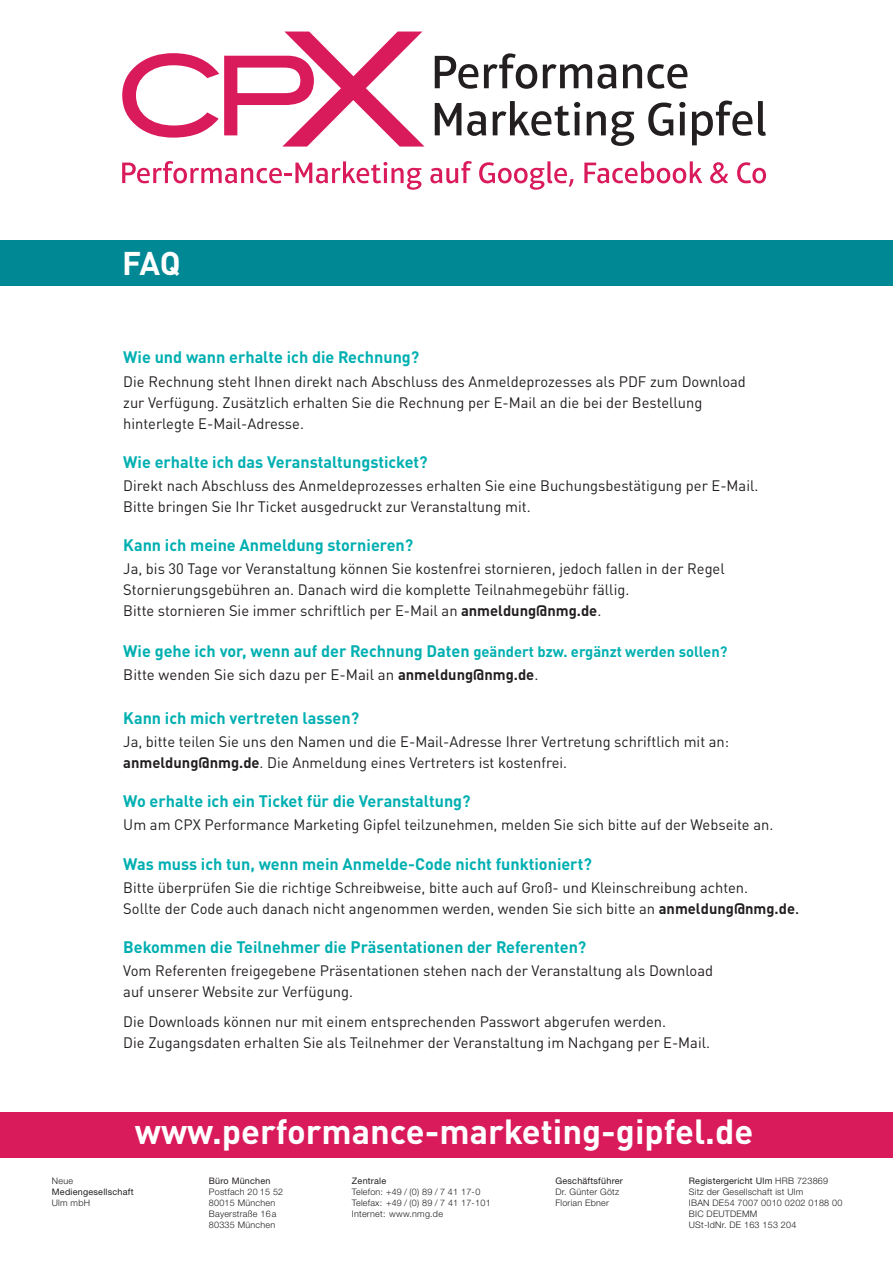
<style>
.page{position:relative;width:893px;height:1263px;background:#fff}
.page>*{position:absolute;margin:0;border:0;box-sizing:border-box;transform-origin:0 0}
.t1{font:700 34.5px "DINOT";color:#fff}
.t2{font:700 32.4px "DIN";color:#fff}
.t3{font:700 16.5px "DINOT";color:#00afb1}
.t4{font:15px/21px "DIN";color:#231f20}
.t5{font:300 9px/10.8px "Helvetica Neue LT";letter-spacing:.025em;color:#231f20}
.t6{font:9px "Helvetica Neue LT";letter-spacing:.025em;color:#231f20}
.s1{font-weight:700}
.s2{font-family:"DIN";font-size:15px}
.s3{font-weight:500}
.s4{font-weight:400}
</style>
<div class="page">
<div style="left:0;top:240px;width:893px;height:46px;background:#008995"></div>
<svg style="left:122px;top:32px;width:302px;height:115px"></svg>
<svg style="left:435px;top:56px;width:43px;height:33px"></svg>
<svg style="left:484px;top:53px;width:53px;height:36px"></svg>
<svg style="left:543px;top:64px;width:74px;height:25px"></svg>
<svg style="left:623px;top:64px;width:64px;height:25px"></svg>
<svg style="left:435px;top:103px;width:26px;height:32px"></svg>
<svg style="left:467px;top:111px;width:19px;height:25px"></svg>
<svg style="left:493px;top:101px;width:87px;height:35px"></svg>
<svg style="left:587px;top:111px;width:47px;height:35px"></svg>
<svg style="left:648px;top:103px;width:25px;height:33px"></svg>
<svg style="left:679px;top:102px;width:6px;height:33px"></svg>
<svg style="left:692px;top:101px;width:60px;height:44px"></svg>
<svg style="left:758px;top:101px;width:8px;height:35px"></svg>
<svg style="left:122px;top:161px;width:299px;height:29px"></svg>
<svg style="left:430px;top:161px;width:42px;height:22px"></svg>
<svg style="left:479px;top:161px;width:94px;height:29px"></svg>
<svg style="left:584px;top:161px;width:118px;height:22px"></svg>
<svg style="left:710px;top:162px;width:18px;height:21px"></svg>
<svg style="left:737px;top:162px;width:29px;height:21px"></svg>
<div style="left:0;top:1113px;width:893px;height:45px;background:#d91a5b"></div>
<h2 class="t2" style="left:122px;top:242px;width:60px">FAQ</h2>
<p class="t3" style="left:123px;top:347px;width:298px">Wie und wann erhalte ich die Rechnung?</p>
<p class="t4" style="left:123px;top:370px;width:624px">Die Rechnung steht Ihnen direkt nach Abschluss des Anmeldeprozesses als PDF zum Download zur Verfügung. Zusätzlich erhalten Sie die Rechnung per E-Mail an die bei der Bestellung hinterlegte E-Mail-Adresse.</p>
<p class="t3" style="left:123px;top:451px;width:306px">Wie erhalte ich das Veranstaltungsticket?</p>
<p class="t4" style="left:123px;top:475px;width:637px">Direkt nach Abschluss des Anmeldeprozesses erhalten Sie eine Buchungsbestätigung per E-Mail.<br>Bitte bringen Sie Ihr Ticket ausgedruckt zur Veranstaltung mit.</p>
<p class="t3" style="left:123px;top:534px;width:291px">Kann ich meine Anmeldung stornieren?</p>
<p class="t4" style="left:123px;top:558px;width:603px">Ja, bis 30 Tage vor Veranstaltung können Sie kostenfrei stornieren, jedoch fallen in der Regel<br>Stornierungsgebühren an. Danach wird die komplette Teilnahmegebühr fällig.<br>Bitte stornieren Sie immer schriftlich per E-Mail an <span class="s1">anmeldung@nmg.de</span>.</p>
<p class="t3" style="left:123px;top:640px;width:606px">Wie gehe ich vor, wenn auf der Rechnung Daten <span class="s2">geändert bzw. ergänzt werden sollen?</span></p>
<p class="t4" style="left:123px;top:664px;width:417px">Bitte wenden Sie sich dazu per E-Mail an <span class="s1">anmeldung@nmg.de</span>.</p>
<p class="t3" style="left:123px;top:707px;width:237px">Kann ich mich vertreten lassen?</p>
<p class="t4" style="left:123px;top:731px;width:607px">Ja, bitte teilen Sie uns den Namen und die E-Mail-Adresse Ihrer Vertretung schriftlich mit an: <span class="s1">anmeldung@nmg.de</span>. Die Anmeldung eines Vertreters ist kostenfrei.</p>
<p class="t3" style="left:123px;top:790px;width:349px">Wo erhalte ich ein Ticket für die Veranstaltung?</p>
<p class="t4" style="left:123px;top:814px;width:652px">Um am CPX Performance Marketing Gipfel teilzunehmen, melden Sie sich bitte auf der Webseite an.</p>
<p class="t3" style="left:123px;top:853px;width:470px">Was muss ich tun, wenn mein Anmelde-Code nicht funktioniert?</p>
<p class="t4" style="left:123px;top:876px;width:677px">Bitte überprüfen Sie die richtige Schreibweise, bitte auch auf Groß- und Kleinschreibung achten.<br>Sollte der Code auch danach nicht angenommen werden, wenden Sie sich bitte an <span class="s1">anmeldung@nmg.de</span><span class="s3">.</span></p>
<p class="t3" style="left:123px;top:936px;width:465px">Bekommen die Teilnehmer die Präsentationen der Referenten?</p>
<p class="t4" style="left:123px;top:960px;width:591px">Vom Referenten freigegebene Präsentationen stehen nach der Veranstaltung als Download auf unserer Website zur Verfügung.</p>
<p class="t4" style="left:123px;top:1010px;width:588px">Die Downloads können nur mit einem entsprechenden Passwort abgerufen werden.<br>Die Zugangsdaten erhalten Sie als Teilnehmer der Veranstaltung im Nachgang per E-Mail.</p>
<h1 class="t1" style="left:135px;top:1109px;width:620px">www.performance-marketing-gipfel.de</h1>
<p class="t5" style="left:52px;top:1175px;width:23px">Neue</p>
<p class="t6" style="left:52px;top:1186px;width:83px">Mediengesellschaft</p>
<p class="t5" style="left:52px;top:1197px;width:40px">Ulm mbH</p>
<p class="t6" style="left:209px;top:1176px;width:63px">Büro München</p>
<p class="t5" style="left:209px;top:1186px;width:76px">Postfach 20 15 52<br>80015 München<br>Bayerstraße 16a<br>80335 München</p>
<p class="t6" style="left:352px;top:1176px;width:36px">Zentrale</p>
<p class="t5" style="left:352px;top:1186px;width:140px">Telefon: +49 / (0) 89 / 7 41 17-0<br>Telefax: +49 / (0) 89 / 7 41 17-101<br>Internet: www.nmg.de</p>
<p class="t6" style="left:555px;top:1176px;width:69px">Geschäftsführer</p>
<p class="t5" style="left:555px;top:1186px;width:65px">Dr. Günter Götz<br>Florian Ebner</p>
<p class="t5" style="left:689px;top:1175px;width:155px"><span class="s4">Registergericht Ulm</span> HRB 723869<br>Sitz der Gesellschaft ist Ulm<br>IBAN DE54 7007 0010 0202 0188 00<br>BIC DEUTDEMM<br>USt-IdNr. DE 163 153 204</p>
</div>
